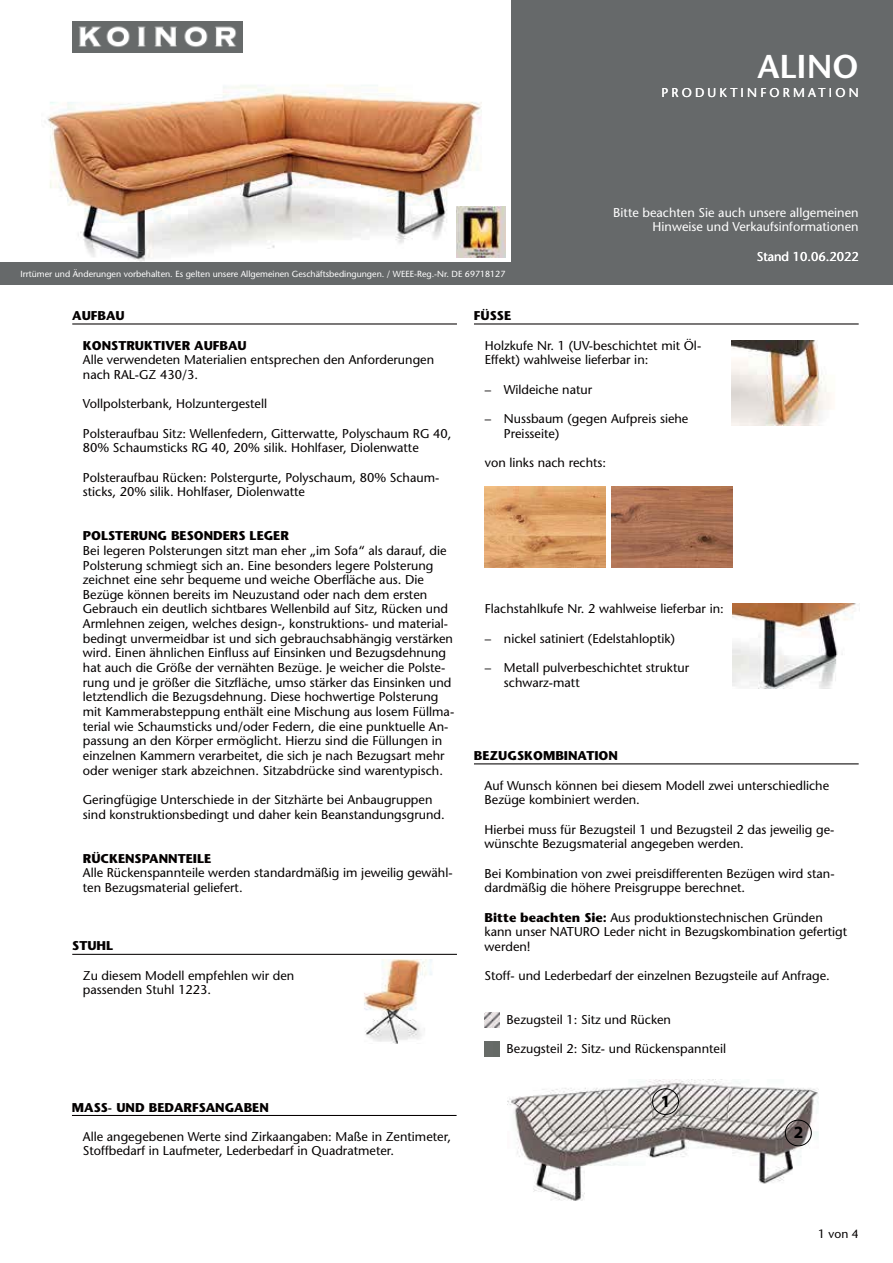
<style>
.page{position:relative;width:893px;height:1263px;background:#fff}
.page>*{position:absolute;margin:0;border:0;box-sizing:border-box;transform-origin:0 0}
.t1{font:600 33px "Stone Sans";color:#fff}
.t2{font:700 17.25px "Myriad Pro";color:#000}
.t3{font:12.75px/14.7px "Stone Sans";color:#040000}
.t4{font:700 12.75px "Stone Sans";color:#040000}
.t5{font:12.75px/14.7px "Stone Sans";color:#fff;text-align:right}
.t6{font:12.75px "Stone Sans";letter-spacing:.25em;color:#fff}
.t7{font:12px "Stone Sans";color:#040000}
.t8{font:8.85px "Stone Sans";color:#fff}
.s1{font-weight:700}
</style>
<div class="page">
<div style="left:0;top:0;width:893px;height:285px;background:#66696a"></div>
<img style="left:0;top:0;width:510px;height:262px">
<hr style="left:72px;top:323px;width:385px;height:2px;background:#040000">
<hr style="left:474px;top:323px;width:385px;height:2px;background:#040000">
<img style="left:72px;top:21px;width:170px;height:31px">
<img style="left:457px;top:206px;width:49px;height:51px">
<hr style="left:72px;top:954px;width:385px;height:1px;background:#040000">
<hr style="left:474px;top:763px;width:385px;height:1px;background:#040000">
<img style="left:485px;top:1012px;width:14px;height:15px">
<img style="left:485px;top:1042px;width:14px;height:14px">
<img style="left:485px;top:487px;width:121px;height:80px">
<img style="left:611px;top:487px;width:121px;height:80px">
<img style="left:508px;top:1080px;width:311px;height:121px">
<div style="left:652px;top:1088px;width:27px;height:27px;border:1px solid #000;border-radius:50%"></div>
<div style="left:785px;top:1120px;width:27px;height:26px;border:1px solid #000;border-radius:50%"></div>
<img style="left:364px;top:959px;width:68px;height:85px">
<img style="left:731px;top:340px;width:100px;height:85px">
<img style="left:732px;top:604px;width:124px;height:85px">
<hr style="left:72px;top:1115px;width:384px;height:1px;background:#040000">
<h1 class="t1" style="left:757px;top:54px;width:103px">ALINO</h1>
<p class="t6" style="left:661px;top:88px;width:199px">PRODUKTINFORMATION</p>
<p class="t5" style="left:613px;top:206px;width:247px">Bitte beachten Sie auch unsere allgemeinen<br>Hinweise und Verkaufsinformationen</p>
<p class="t8" style="left:20px;top:270px;width:486px">Irrtümer und Änderungen vorbehalten. Es gelten unsere Allgemeinen Geschäftsbedingungen. / WEEE-Reg.-Nr. DE 69718127</p>
<p class="t4" style="left:72px;top:311px;width:54px">AUFBAU</p>
<p class="t4" style="left:83px;top:340px;width:165px">KONSTRUKTIVER AUFBAU</p>
<p class="t3" style="left:83px;top:354px;width:353px">Alle verwendeten Materialien entsprechen den Anforderungen nach RAL-GZ 430/3.</p>
<p class="t3" style="left:83px;top:398px;width:186px">Vollpolsterbank, Holzuntergestell</p>
<p class="t3" style="left:83px;top:427px;width:370px">Polsteraufbau Sitz: Wellenfedern, Gitterwatte, Polyschaum RG 40,<br>80% Schaumsticks RG 40, 20% silik. Hohlfaser, Diolenwatte</p>
<p class="t3" style="left:83px;top:471px;width:358px">Polsteraufbau Rücken: Polstergurte, Polyschaum, 80% Schaum&shy;sticks, 20% silik. Hohlfaser, Diolenwatte</p>
<p class="t4" style="left:474px;top:311px;width:39px">FÜSSE</p>
<p class="t3" style="left:485px;top:339px;width:218px">Holzkufe Nr. 1 (UV-beschichtet mit Öl-<br>Effekt) wahlweise lieferbar in:</p>
<p class="t3" style="left:485px;top:383px;width:109px">– Wildeiche natur</p>
<p class="t3" style="left:504px;top:413px;width:186px;text-indent:-19px">– Nussbaum (gegen Aufpreis siehe<br>Preisseite)</p>
<p class="t3" style="left:485px;top:457px;width:123px">von links nach rechts:</p>
<p class="t5" style="left:757px;top:251px;width:103px">Stand 10.06.2022</p>
<p class="t4" style="left:83px;top:531px;width:207px">POLSTERUNG BESONDERS LEGER</p>
<p class="t3" style="left:83px;top:544px;width:373px">Bei legeren Polsterungen sitzt man eher „im Sofa“ als darauf, die Polsterung schmiegt sich an. Eine besonders legere Polsterung zeichnet eine sehr bequeme und weiche Oberfläche aus. Die Bezüge können bereits im Neuzustand oder nach dem ersten Gebrauch ein deutlich sichtbares Wellenbild auf Sitz, Rücken und Armlehnen zeigen, welches design-, konstruktions- und material&shy;bedingt unvermeidbar ist und sich gebrauchsabhängig verstärken wird. Einen ähnlichen Einfluss auf Einsinken und Bezugsdehnung hat auch die Größe der vernähten Bezüge. Je weicher die Polste&shy;rung und je größer die Sitzfläche, umso stärker das Einsinken und letztendlich die Bezugsdehnung. Diese hochwertige Polsterung mit Kammerabsteppung enthält eine Mischung aus losem Füllma&shy;terial wie Schaumsticks und/oder Federn, die eine punktuelle An&shy;passung an den Körper ermöglicht. Hierzu sind die Füllungen in einzelnen Kammern verarbeitet, die sich je nach Bezugsart mehr oder weniger stark abzeichnen. Sitzabdrücke sind warentypisch.</p>
<p class="t3" style="left:83px;top:793px;width:363px">Geringfügige Unterschiede in der Sitzhärte bei Anbaugruppen sind konstruktionsbedingt und daher kein Beanstandungsgrund.</p>
<p class="t4" style="left:83px;top:853px;width:130px">RÜCKENSPANNTEILE</p>
<p class="t3" style="left:83px;top:867px;width:371px">Alle Rückenspannteile werden standardmäßig im jeweilig gewähl&shy;ten Bezugsmaterial geliefert.</p>
<p class="t4" style="left:72px;top:941px;width:43px">STUHL</p>
<p class="t3" style="left:83px;top:969px;width:213px">Zu diesem Modell empfehlen wir den passenden Stuhl 1223.</p>
<p class="t4" style="left:72px;top:1102px;width:198px">MASS- UND BEDARFSANGABEN</p>
<p class="t3" style="left:83px;top:1130px;width:370px">Alle angegebenen Werte sind Zirkaangaben: Maße in Zentimeter,<br>Stoffbedarf in Laufmeter, Lederbedarf in Quadratmeter.</p>
<p class="t3" style="left:485px;top:603px;width:241px">Flachstahlkufe Nr. 2 wahlweise lieferbar in:</p>
<p class="t3" style="left:485px;top:632px;width:192px">– nickel satiniert (Edelstahloptik)</p>
<p class="t3" style="left:504px;top:662px;width:187px;text-indent:-19px">– Metall pulverbeschichtet struktur schwarz-matt</p>
<p class="t4" style="left:474px;top:751px;width:146px">BEZUGSKOMBINATION</p>
<p class="t3" style="left:485px;top:779px;width:346px">Auf Wunsch können bei diesem Modell zwei unterschiedliche<br>Bezüge kombiniert werden.</p>
<p class="t3" style="left:485px;top:823px;width:351px">Hierbei muss für Bezugsteil 1 und Bezugsteil 2 das jeweilig ge&shy;wünschte Bezugsmaterial angegeben werden.</p>
<p class="t3" style="left:485px;top:867px;width:351px">Bei Kombination von zwei preisdifferenten Bezügen wird stan&shy;dardmäßig die höhere Preisgruppe berechnet.</p>
<p class="t3" style="left:485px;top:911px;width:364px"><span class="s1">Bitte beachten Sie:</span> Aus produktionstechnischen Gründen kann unser NATURO Leder nicht in Bezugskombination gefertigt werden!</p>
<p class="t3" style="left:485px;top:970px;width:347px">Stoff- und Lederbedarf der einzelnen Bezugsteile auf Anfrage.</p>
<p class="t3" style="left:506px;top:1014px;width:166px">Bezugsteil 1: Sitz und Rücken</p>
<p class="t3" style="left:506px;top:1043px;width:221px">Bezugsteil 2: Sitz- und Rückenspannteil</p>
<h2 class="t2" style="left:661px;top:1091px;width:11px">1</h2>
<h2 class="t2" style="left:794px;top:1122px;width:11px">2</h2>
<p class="t7" style="left:818px;top:1229px;width:42px">1 von 4</p>
</div>
